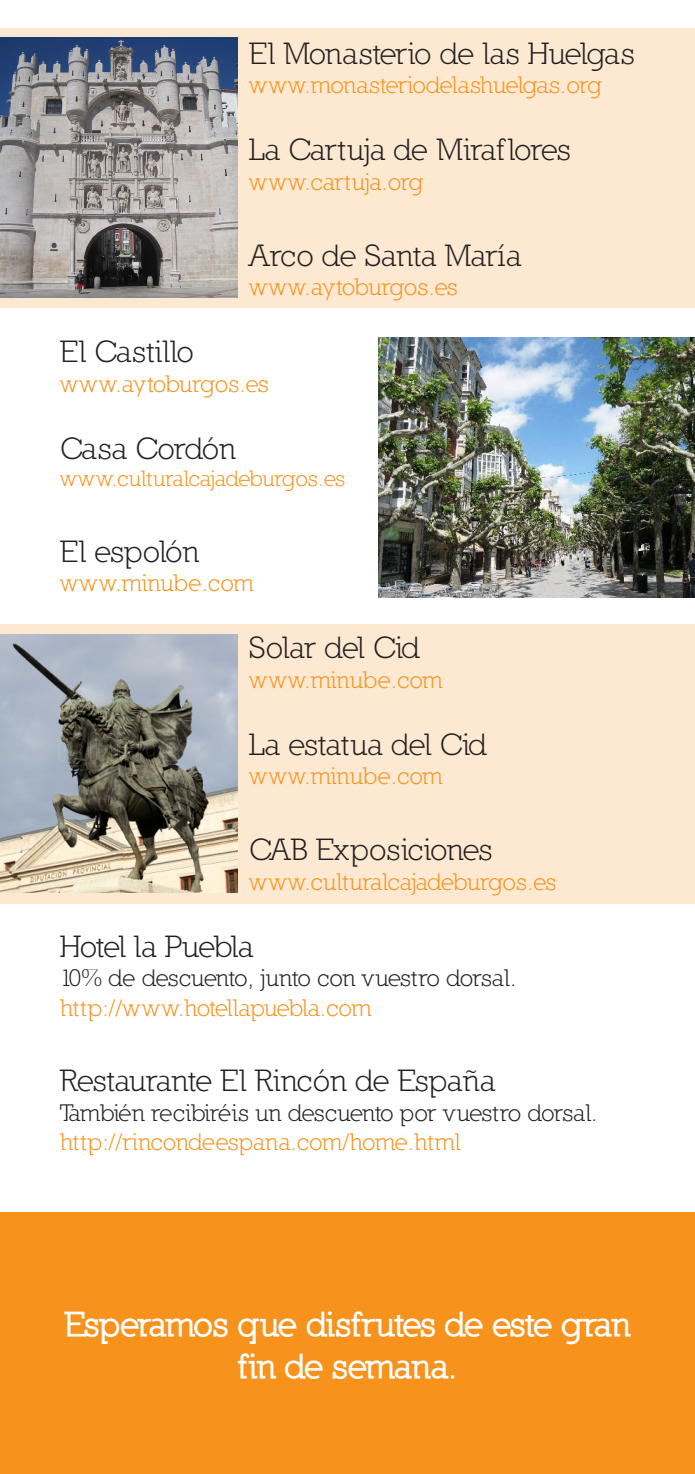
<style>
.page{position:relative;width:695px;height:1474px;background:#fff}
.page>*{position:absolute;margin:0;border:0;box-sizing:border-box;transform-origin:0 0}
.t1{font:800 35px/42px "Nilland";color:#fff;text-align:center}
.t2{font:31.5px "Nilland";letter-spacing:-.03em;color:#231f20}
.t3{font:31.5px "Nilland";letter-spacing:-.01em;color:#231f20}
.t4{font:31.5px "Nilland";color:#231f20}
.t5{font:24.5px "Nilland";letter-spacing:-.025em;color:#f7931d}
.t6{font:24.5px "Nilland";letter-spacing:-.03em;color:#231f20}
.t7{font:24.5px "Nilland";color:#f7931d}
.t8{font:22.75px "Nilland";letter-spacing:-.03em;color:#f7931d}
</style>
<div class="page">
<div style="left:0;top:623px;width:694px;height:280px;background:#fde9d2"></div>
<div style="left:0;top:1212px;width:694px;height:261px;background:#f7931d"></div>
<div style="left:0;top:28px;width:694px;height:280px;background:#fde9d2"></div>
<img style="left:379px;top:338px;width:315px;height:260px">
<img style="left:0;top:37px;width:238px;height:260px">
<img style="left:0;top:634px;width:238px;height:258px">
<p class="t2" style="left:249px;top:35px;width:387px">El Monasterio de las Huelgas</p>
<p class="t5" style="left:249px;top:71px;width:354px">www.monasteriodelashuelgas.org</p>
<p class="t2" style="left:249px;top:132px;width:323px">La Cartuja de Miraflores</p>
<p class="t5" style="left:249px;top:167px;width:176px">www.cartuja.org</p>
<p class="t2" style="left:249px;top:237px;width:274px">Arco de Santa María</p>
<p class="t5" style="left:249px;top:272px;width:211px">www.aytoburgos.es</p>
<p class="t4" style="left:60px;top:333px;width:136px">El Castillo</p>
<p class="t5" style="left:60px;top:369px;width:211px">www.aytoburgos.es</p>
<p class="t2" style="left:60px;top:430px;width:178px">Casa Cordón</p>
<p class="t8" style="left:60px;top:465px;width:287px">www.culturalcajadeburgos.es</p>
<p class="t4" style="left:60px;top:533px;width:141px">El espolón</p>
<p class="t7" style="left:60px;top:568px;width:196px">www.minube.com</p>
<p class="t2" style="left:249px;top:629px;width:173px">Solar del Cid</p>
<p class="t7" style="left:249px;top:665px;width:196px">www.minube.com</p>
<p class="t2" style="left:249px;top:726px;width:239px">La estatua del Cid</p>
<p class="t7" style="left:249px;top:762px;width:196px">www.minube.com</p>
<p class="t2" style="left:249px;top:831px;width:245px">CAB Exposiciones</p>
<p class="t5" style="left:249px;top:867px;width:309px">www.culturalcajadeburgos.es</p>
<p class="t2" style="left:60px;top:927px;width:195px">Hotel la Puebla</p>
<p class="t6" style="left:60px;top:963px;width:458px">10% de descuento, junto con vuestro dorsal.</p>
<p class="t5" style="left:60px;top:993px;width:313px">http://www.hotellapuebla.com</p>
<p class="t3" style="left:60px;top:1062px;width:437px">Restaurante El Rincón de España</p>
<p class="t6" style="left:60px;top:1098px;width:539px">También recibiréis un descuento por vuestro dorsal.</p>
<p class="t7" style="left:60px;top:1127px;width:402px">http://rincondeespana.com/home.html</p>
<h1 class="t1" style="left:65px;top:1303px;width:567px">Esperamos que disfrutes de este gran fin de semana.</h1>
</div>
